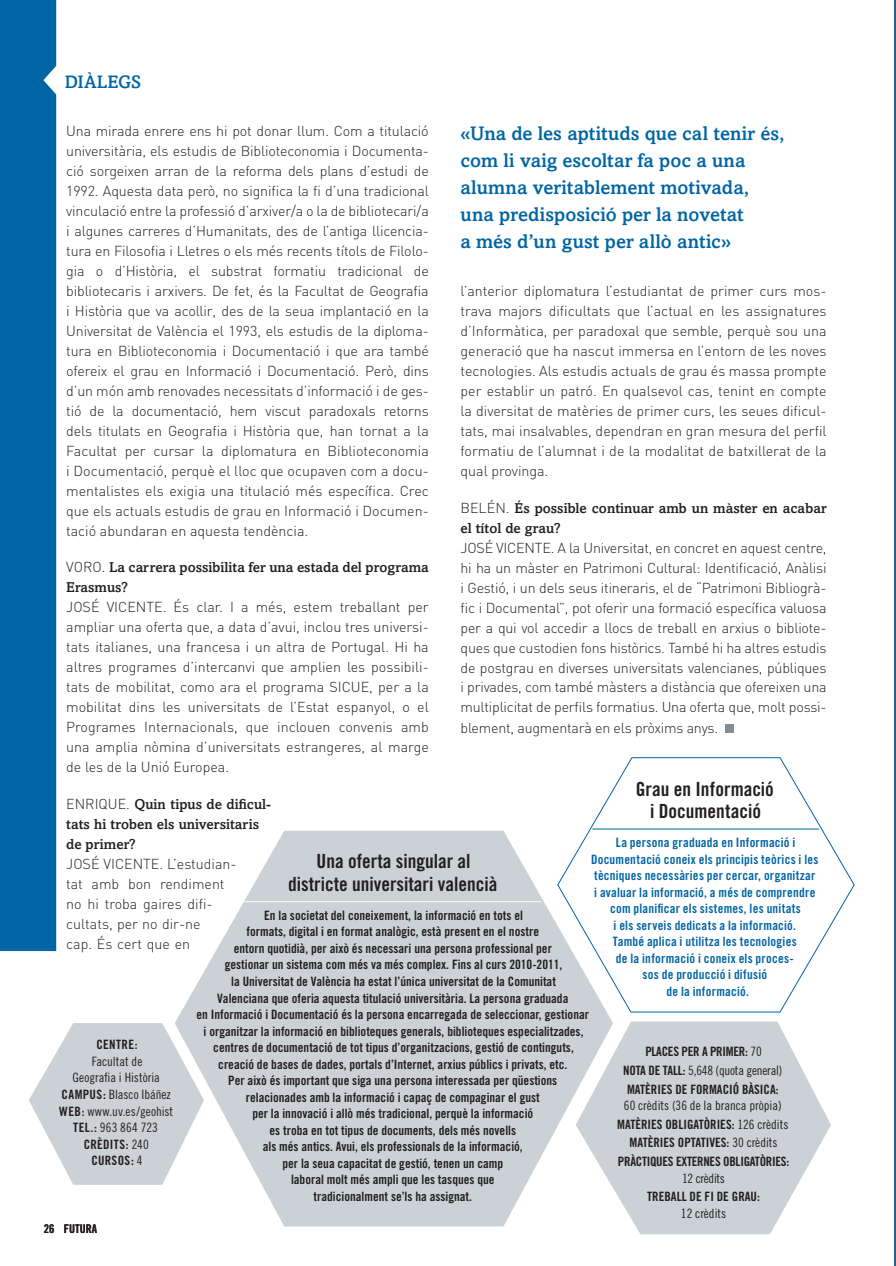
<style>
.page{position:relative;width:896px;height:1266px;background:#fff}
.page>*{position:absolute;margin:0;border:0;box-sizing:border-box;transform-origin:0 0}
.t1{font:500 19.5px/27px "Amasis";letter-spacing:.005em;color:#0065a4}
.t2{font:19.5px/22.5px "Trade Gothic Bold Cond Twenty";color:#231f20;text-align:center}
.t3{font:500 18px "Amasis";letter-spacing:-.005em;color:#0065a4}
.t4{font:300 14.25px/20px "DIN";color:#231f20;text-align:justify}
.t5{font:500 14.25px/20px "Amasis";color:#231f20}
.t6{font:12.9px/16.5px "Trade Gothic Bold Cond Twenty";color:#231f20;text-align:center}
.t7{font:12.9px/16.5px "Trade Gothic Bold Cond Twenty";letter-spacing:.015em;color:#0065a4;text-align:center}
.t8{font:12.9px/18.6px "Trade Gothic Cond Eighteen";color:#231f20}
.t9{font:12.9px "Trade Gothic Bold Cond Twenty";letter-spacing:-.02em;color:#231f20}
.t10{font:12.9px "Trade Gothic Cond Eighteen";letter-spacing:-.02em;color:#231f20}
.t11{font:12px "Trade Gothic Bold Cond Twenty";color:#231f20}
.s1{font-family:"DIN";font-weight:300}
.s2{font-family:"Trade Gothic Bold Cond Twenty"}
.s3{font-family:"Trade Gothic Cond Eighteen"}
</style>
<div class="page">
<div style="left:724px;top:723px;width:9px;height:9px;background:#838d93"></div>
<div style="left:0;top:0;width:56px;height:950px;background:#0065a4"></div>
<svg style="left:589px;top:757px;width:265px;height:255px"></svg>
<svg style="left:175px;top:830px;width:437px;height:396px;fill:#ccd1d5"></svg>
<hr style="left:244px;top:901px;width:297px;height:1px;background:#fff">
<svg style="left:575px;top:1021px;width:255px;height:212px;fill:#ccd1d5"></svg>
<svg style="left:29px;top:1022px;width:175px;height:162px"></svg>
<img style="left:894px;top:2px;width:1px;height:1261px">
<p class="t3" style="left:65px;top:71px;width:78px">DIÀLEGS</p>
<p class="t4" style="left:66px;top:121px;width:364px">Una mirada enrere ens hi pot donar llum. Com a titulació universitària, els estudis de Biblioteconomia i Documenta&shy;ció sorgeixen arran de la reforma dels plans d’estudi de 1992. Aquesta data però, no significa la fi d’una tradicional vinculació entre la professió d’arxiver/a o la de bibliotecari/a i algunes carreres d’Humanitats, des de l’antiga llicencia&shy;tura en Filosofia i Lletres o els més recents títols de Filolo&shy;gia o d’Història, el substrat formatiu tradicional de bibliotecaris i arxivers. De fet, és la Facultat de Geografia i Història que va acollir, des de la seua implantació en la Universitat de València el 1993, els estudis de la diploma&shy;tura en Biblioteconomia i Documentació i que ara també ofereix el grau en Informació i Documentació. Però, dins d’un món amb renovades necessitats d’informació i de ges&shy;tió de la documentació, hem viscut paradoxals retorns dels titulats en Geografia i Història que, han tornat a la Facultat per cursar la diplomatura en Biblioteconomia i Documentació, perquè el lloc que ocupaven com a docu&shy;mentalistes els exigia una titulació més específica. Crec que els actuals estudis de grau en Informació i Documen&shy;tació abundaran en aquesta tendència.</p>
<p class="t5" style="left:66px;top:557px;width:364px"><span class="s1">VO RO .</span> La carrera possibilita fer una estada del programa<br>Erasmus?</p>
<p class="t4" style="left:66px;top:597px;width:364px">JOSÉ VICENTE. És clar. I a més, estem treballant per ampliar una oferta que, a data d’avui, inclou tres universi&shy;tats italianes, una francesa i un altra de Portugal. Hi ha altres programes d’intercanvi que amplien les possibili&shy;tats de mobilitat, como ara el programa SICUE, per a la mobilitat dins les universitats de l’Estat espanyol, o el Programes Internacionals, que inclouen convenis amb una amplia nòmina d’universitats estrangeres, al marge de les de la Unió Europea.</p>
<p class="t5" style="left:66px;top:793px;width:206px"><span class="s1">ENRIQUE.</span> Quin tipus de dificul&shy;tats hi troben els universitaris de primer?</p>
<p class="t4" style="left:66px;top:853px;width:172px;text-align:left">JOSÉ VICENTE. L’estudian&shy;tat amb bon rendiment no hi troba gaires difi&shy;cultats, per no dir-ne<br>cap. És cert que en</p>
<h1 class="t1" style="left:460px;top:119px;width:325px">«Una de les aptituds que cal tenir és, com li vaig escoltar fa poc a una alumna veritablement motivada, una predisposició per la novetat<br>a més d’un gust per allò antic»</h1>
<p class="t4" style="left:460px;top:281px;width:367px">l’anterior diplomatura l’estudiantat de primer curs mos&shy;trava majors dificultats que l’actual en les assignatures d’Informàtica, per paradoxal que semble, perquè sou una generació que ha nascut immersa en l’entorn de les noves tecnologies. Als estudis actuals de grau és massa prompte per establir un patró. En qualsevol cas, tenint en compte la diversitat de matèries de primer curs, les seues dificul&shy;tats, mai insalvables, dependran en gran mesura del perfil formatiu de l’alumnat i de la modalitat de batxillerat de la qual provinga.</p>
<p class="t5" style="left:460px;top:497px;width:367px"><span class="s1">BELÉN.</span> És possible continuar amb un màster en acabar el títol de grau?</p>
<p class="t4" style="left:460px;top:537px;width:367px">JOSÉ VICENTE. A la Universitat, en concret en aquest centre, hi ha un màster en Patrimoni Cultural: Identificació, Anàlisi i Gestió, i un dels seus itineraris, el de “Patrimoni Bibliogrà&shy;fic i Documental”, pot oferir una formació específica valuosa per a qui vol accedir a llocs de treball en arxius o bibliote&shy;ques que custodien fons històrics. També hi ha altres estudis de postgrau en diverses universitats valencianes, públiques i privades, com també màsters a distància que ofereixen una multiplicitat de perfils formatius. Una oferta que, molt possi&shy;blement, augmentarà en els pròxims anys.</p>
<h1 class="t2" style="left:635px;top:777px;width:140px">Grau en Informació i Documentació</h1>
<p class="t7" style="left:591px;top:834px;width:229px">La persona graduada en Informació i Documentació coneix els principis teòrics i les tècniques necessàries per cercar, organitzar i avaluar la informació, a més de comprendre com planificar els sistemes, les unitats<br>i els serveis dedicats a la informació.<br>També aplica i utilitza les tecnologies<br>de la informació i coneix els proces-<br>sos de producció i difusió<br>de la informació.</p>
<h1 class="t2" style="left:288px;top:849px;width:210px">Una oferta singular al districte universitari valencià</h1>
<p class="t6" style="left:196px;top:906px;width:394px">En la societat del coneixement, la informació en tots el<br>formats, digital i en format analògic, està present en el nostre<br>entorn quotidià, per això és necessari una persona professional per<br>gestionar un sistema com més va més complex. Fins al curs 2010-2011,<br>la Universitat de València ha estat l’única universitat de la Comunitat<br>Valenciana que oferia aquesta titulació universitària. La persona graduada<br>en Informació i Documentació és la persona encarregada de seleccionar, gestionar i organitzar la informació en biblioteques generals, biblioteques especialitzades, centres de documentació de tot tipus d’organitzacions, gestió de continguts, creació de bases de dades, portals d’Internet, arxius públics i privats, etc.<br>Per això és important que siga una persona interessada per qüestions relacionades amb la informació i capaç de compaginar el gust<br>per la innovació i allò més tradicional, perquè la informació<br>es troba en tot tipus de documents, dels més novells<br>als més antics. Avui, els professionals de la informació,<br>per la seua capacitat de gestió, tenen un camp<br>laboral molt més ampli que les tasques que<br>tradicionalment se’ls ha assignat.</p>
<p class="t6" style="left:96px;top:1036px;width:14px">Centre</p>
<p class="t6" style="left:135px;top:1036px;width:4px">:</p>
<p class="t8" style="left:73px;top:1052px;width:89px;line-height:16.5px;text-align:center">Facultat de<br>Geografia i Història</p>
<p class="t6" style="left:62px;top:1085px;width:15px">Campus</p>
<p class="t8" style="left:103px;top:1084px;width:69px"><span class="s2">:</span> Blasco Ibáñez</p>
<p class="t8" style="left:59px;top:1101px;width:115px"><span class="s2">Web:</span> www.uv.es/geohist</p>
<p class="t8" style="left:73px;top:1117px;width:86px"><span class="s2">Tel.:</span> 963 864 723</p>
<p class="t6" style="left:84px;top:1135px;width:26px">Crèdits</p>
<p class="t8" style="left:126px;top:1134px;width:24px"><span class="s2">:</span> 240</p>
<p class="t6" style="left:91px;top:1151px;width:53px">Cursos: <span class="s3">4</span></p>
<p class="t8" style="left:623px;top:1042px;width:161px;text-indent:122px"><span class="s2">:</span> 70<br><span class="s2">Nota de tall:</span> 5,648 (quota general)</p>
<p class="t6" style="left:626px;top:1080px;width:30px">Matèries</p>
<p class="t6" style="left:675px;top:1080px;width:34px">de formaci</p>
<p class="t6" style="left:732px;top:1080px;width:28px">ó bàsica</p>
<p class="t6" style="left:775px;top:1080px;width:4px">:</p>
<p class="t8" style="left:623px;top:1095px;width:159px">60 crèdits (36 de la branca pròpia)</p>
<p class="t6" style="left:617px;top:1115px;width:30px">Matèries</p>
<p class="t6" style="left:665px;top:1115px;width:19px">obligat</p>
<p class="t6" style="left:703px;top:1115px;width:13px">òries</p>
<p class="t8" style="left:731px;top:1114px;width:58px"><span class="s2">:</span> 126 crèdits</p>
<p class="t6" style="left:629px;top:1134px;width:30px">Matèries</p>
<p class="t6" style="left:677px;top:1134px;width:13px">optatives</p>
<p class="t8" style="left:726px;top:1133px;width:52px"><span class="s2">:</span> 30 crèdits</p>
<p class="t9" style="left:617px;top:1153px;width:173px">PRÀCTIQUES EXTERNES OBLIGATÒRIES:</p>
<p class="t10" style="left:681px;top:1169px;width:44px">12 crèdits</p>
<p class="t6" style="left:647px;top:1187px;width:92px">Treball defidegrau</p>
<p class="t6" style="left:756px;top:1187px;width:4px">:</p>
<p class="t8" style="left:680px;top:1203px;width:47px">12 crèdits</p>
<p class="t6" style="left:645px;top:1043px;width:13px">Places</p>
<p class="t6" style="left:681px;top:1043px;width:36px">PER A primer</p>
<p class="t11" style="left:44px;top:1221px;width:55px">26 FUTURA</p>
</div>
